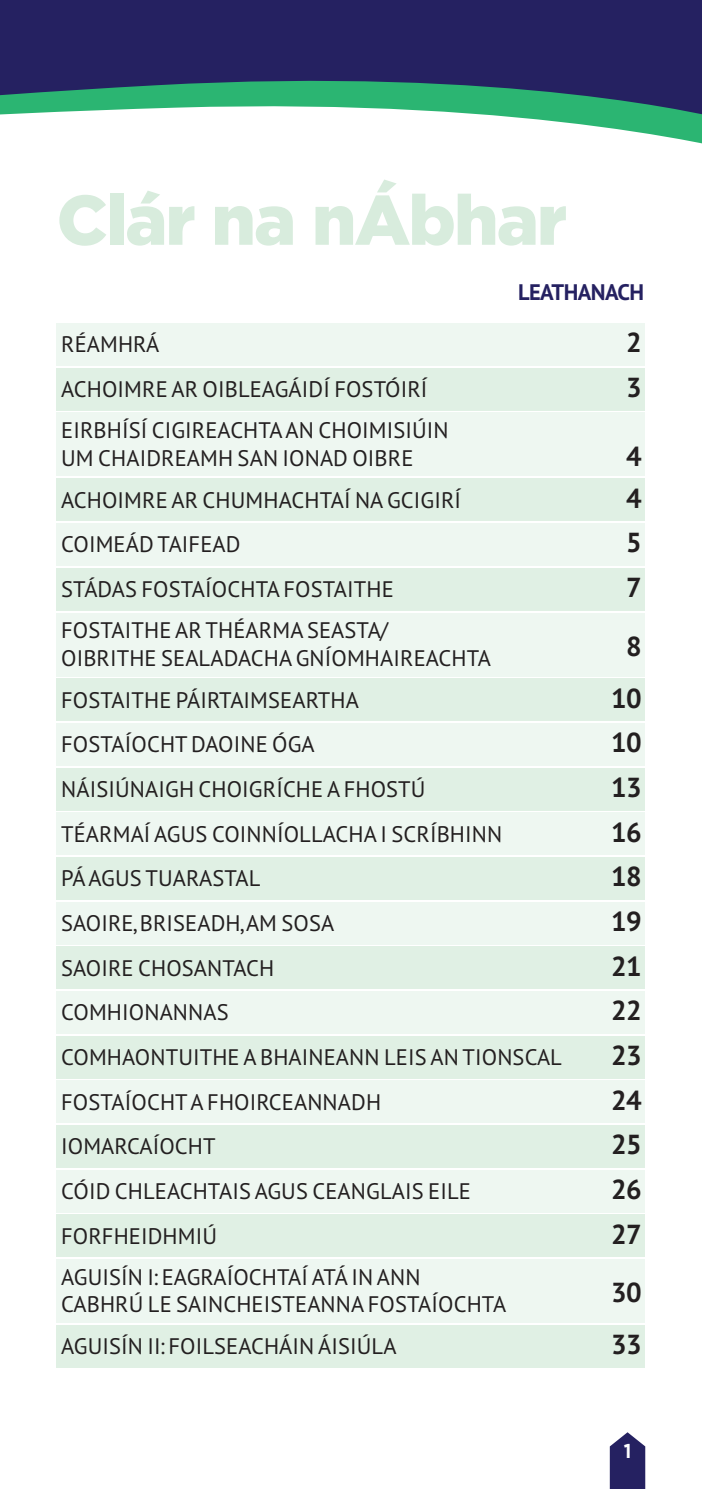
<style>
.page{position:relative;width:702px;height:1489px;background:#fff}
.page>*{position:absolute;margin:0;border:0;box-sizing:border-box;transform-origin:0 0}
.t1{font:900 70px "Gotham";letter-spacing:-.025em;color:#d8ecdd}
.t2{font:700 27.5px "PT Sans";letter-spacing:-.025em;color:#231f20}
.t3{font:22.5px/27.5px "PT Sans";letter-spacing:.005em;color:#231f20}
.t4{font:700 22.5px "PT Sans";letter-spacing:-.025em;color:#252161}
.t5{font:700 20px "Gotham";color:#fff;scale:.9 1}
</style>
<div class="page">
<svg style="left:609px;top:1432px;width:36px;height:56px;background:#454278"></svg>
<div style="left:57px;top:323px;width:588px;height:43px;background:#eef7f1"></div>
<div style="left:57px;top:368px;width:588px;height:42px;background:#e0f0e4"></div>
<div style="left:57px;top:412px;width:588px;height:64px;background:#eef7f1"></div>
<div style="left:57px;top:478px;width:588px;height:43px;background:#e0f0e4"></div>
<div style="left:57px;top:523px;width:588px;height:43px;background:#eef7f1"></div>
<div style="left:57px;top:612px;width:588px;height:64px;background:#eef7f1"></div>
<div style="left:57px;top:568px;width:588px;height:42px;background:#e0f0e4"></div>
<div style="left:57px;top:678px;width:588px;height:43px;background:#e0f0e4"></div>
<div style="left:57px;top:723px;width:588px;height:42px;background:#eef7f1"></div>
<div style="left:57px;top:767px;width:588px;height:43px;background:#e0f0e4"></div>
<div style="left:57px;top:812px;width:588px;height:43px;background:#eef7f1"></div>
<div style="left:57px;top:857px;width:588px;height:42px;background:#e0f0e4"></div>
<div style="left:57px;top:901px;width:588px;height:43px;background:#eef7f1"></div>
<div style="left:57px;top:946px;width:588px;height:43px;background:#e0f0e4"></div>
<div style="left:57px;top:991px;width:588px;height:42px;background:#eef7f1"></div>
<div style="left:57px;top:1035px;width:588px;height:43px;background:#e0f0e4"></div>
<div style="left:57px;top:1080px;width:588px;height:43px;background:#eef7f1"></div>
<div style="left:57px;top:1125px;width:588px;height:42px;background:#e0f0e4"></div>
<div style="left:57px;top:1169px;width:588px;height:43px;background:#eef7f1"></div>
<div style="left:57px;top:1259px;width:588px;height:63px;background:#eef7f1"></div>
<div style="left:57px;top:1214px;width:588px;height:42px;background:#e0f0e4"></div>
<div style="left:57px;top:1324px;width:588px;height:43px;background:#e0f0e4"></div>
<div style="left:0;top:0;width:702px;height:151px;background:#252161"></div>
<svg style="left:0;top:80px;width:594px;height:17px;fill:#2bb572"></svg>
<svg style="left:0;top:97px;width:702px;height:54px;background:#b9e3d0"></svg>
<h1 class="t1" style="left:57px;top:194px;width:511px">Clár na nÁbhar</h1>
<p class="t4" style="left:518px;top:284px;width:128px">LEATHANACH</p>
<p class="t3" style="left:61px;top:333px;width:100px">RÉAMHRÁ</p>
<p class="t2" style="left:626px;top:333px;width:17px">2</p>
<p class="t3" style="left:61px;top:378px;width:368px">ACHOIMRE AR OIBLEAGÁIDÍ FOSTÓIRÍ</p>
<p class="t2" style="left:626px;top:378px;width:17px">3</p>
<p class="t3" style="left:61px;top:418px;width:389px">EIRBHÍSÍ CIGIREACHTA AN CHOIMISIÚIN<br>UM CHAIDREAMH SAN IONAD OIBRE</p>
<p class="t2" style="left:626px;top:446px;width:17px">4</p>
<p class="t3" style="left:61px;top:488px;width:401px">ACHOIMRE AR CHUMHACHTAÍ NA GCIGIRÍ</p>
<p class="t2" style="left:626px;top:488px;width:17px">4</p>
<p class="t3" style="left:61px;top:533px;width:181px">COIMEÁD TAIFEAD</p>
<p class="t2" style="left:626px;top:533px;width:17px">5</p>
<p class="t3" style="left:61px;top:578px;width:334px">STÁDAS FOSTAÍOCHTA FOSTAITHE</p>
<p class="t2" style="left:626px;top:578px;width:17px">7</p>
<p class="t3" style="left:61px;top:618px;width:431px">FOSTAITHE AR THÉARMA SEASTA/<br>OIBRITHE SEALADACHA GNÍOMHAIREACHTA</p>
<p class="t2" style="left:626px;top:636px;width:17px">8</p>
<p class="t3" style="left:61px;top:688px;width:299px">FOSTAITHE PÁIRTAIMSEARTHA</p>
<p class="t2" style="left:611px;top:688px;width:32px">10</p>
<p class="t3" style="left:61px;top:733px;width:255px">FOSTAÍOCHT DAOINE ÓGA</p>
<p class="t2" style="left:611px;top:733px;width:32px">10</p>
<p class="t3" style="left:61px;top:777px;width:366px">NÁISIÚNAIGH CHOIGRÍCHE A FHOSTÚ</p>
<p class="t2" style="left:611px;top:777px;width:32px">13</p>
<p class="t3" style="left:61px;top:822px;width:442px">TÉARMAÍ AGUS COINNÍOLLACHA I SCRÍBHINN</p>
<p class="t2" style="left:611px;top:822px;width:32px">16</p>
<p class="t3" style="left:61px;top:867px;width:201px">PÁ AGUS TUARASTAL</p>
<p class="t2" style="left:611px;top:867px;width:32px">18</p>
<p class="t3" style="left:61px;top:911px;width:275px">SAOIRE, BRISEADH,AM SOSA</p>
<p class="t2" style="left:611px;top:911px;width:32px">19</p>
<p class="t3" style="left:61px;top:956px;width:215px">SAOIRE CHOSANTACH</p>
<p class="t2" style="left:611px;top:956px;width:32px">21</p>
<p class="t3" style="left:61px;top:1001px;width:169px">COMHIONANNAS</p>
<p class="t2" style="left:611px;top:1001px;width:32px">22</p>
<p class="t3" style="left:61px;top:1045px;width:502px">COMHAONTUITHE A BHAINEANN LEIS AN TIONSCAL</p>
<p class="t2" style="left:611px;top:1045px;width:32px">23</p>
<p class="t3" style="left:61px;top:1090px;width:321px">FOSTAÍOCHT A FHOIRCEANNADH</p>
<p class="t2" style="left:611px;top:1090px;width:32px">24</p>
<p class="t3" style="left:61px;top:1135px;width:156px">IOMARCAÍOCHT</p>
<p class="t2" style="left:611px;top:1135px;width:32px">25</p>
<p class="t3" style="left:61px;top:1179px;width:411px">CÓID CHLEACHTAIS AGUS CEANGLAIS EILE</p>
<p class="t2" style="left:611px;top:1179px;width:32px">26</p>
<p class="t3" style="left:61px;top:1224px;width:157px">FORFHEIDHMIÚ</p>
<p class="t2" style="left:611px;top:1224px;width:32px">27</p>
<p class="t3" style="left:61px;top:1265px;width:446px">AGUISÍN I: EAGRAÍOCHTAÍ ATÁ IN ANN<br>CABHRÚ LE SAINCHEISTEANNA FOSTAÍOCHTA</p>
<p class="t2" style="left:611px;top:1282px;width:32px">30</p>
<p class="t3" style="left:61px;top:1334px;width:337px">AGUISÍN II: FOILSEACHÁIN ÁISIÚLA</p>
<p class="t2" style="left:611px;top:1334px;width:32px">33</p>
<p class="t5" style="left:623px;top:1443px;width:10px">1</p>
</div>
